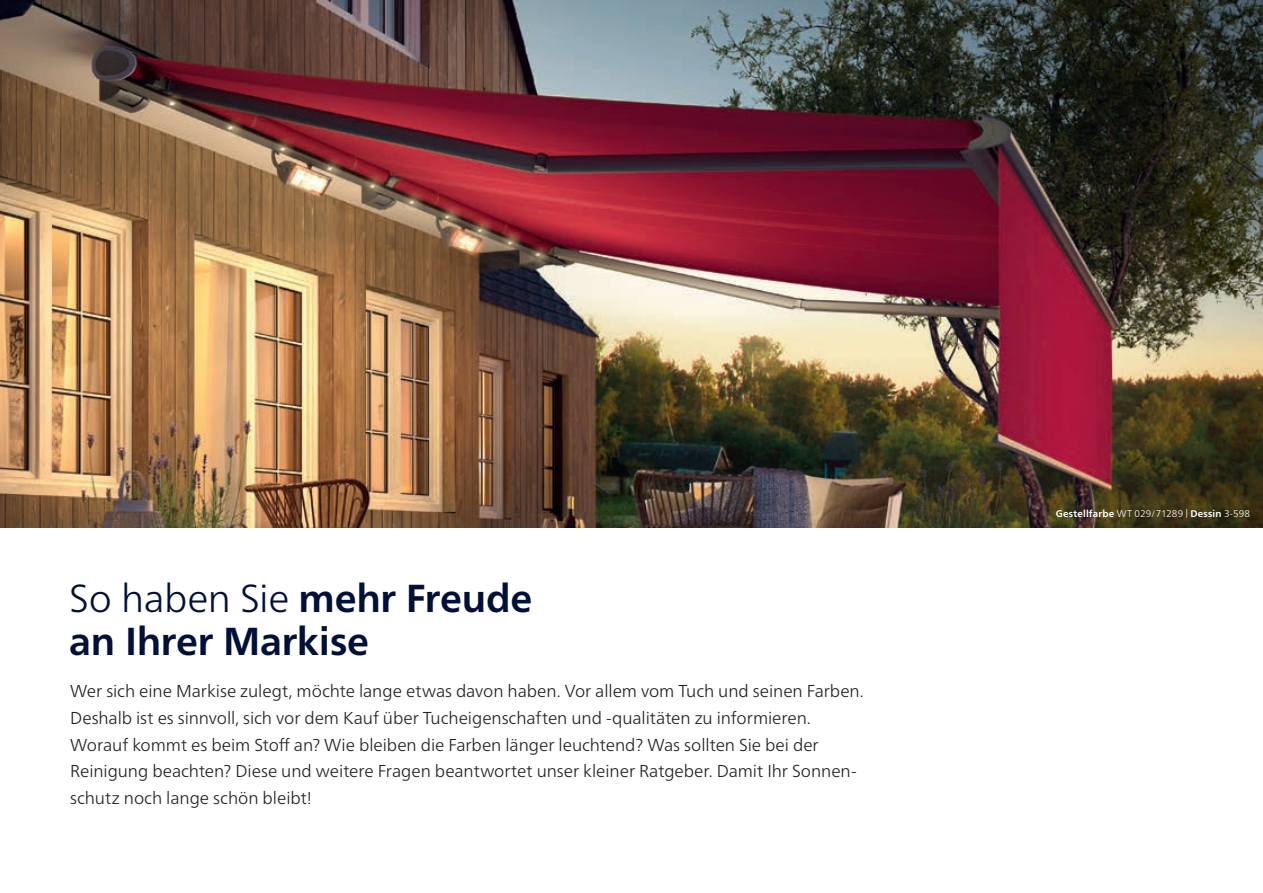
<style>
.page{position:relative;width:1263px;height:893px;background:#fff}
.page>*{position:absolute;margin:0;border:0;box-sizing:border-box;transform-origin:0 0}
._02a_Head_26pt_light{font:700 39px/42.5px "Frutiger Neue LTW1 G";letter-spacing:-.005em;color:#001039}
._03_Einstieg_11_5pt{font:300 17.25px/26.5px "Frutiger Neue LTW1 G";letter-spacing:-.005em;color:#231f20}
._08_Rlight_6_5_2_5mm{font:700 9.75px "Frutiger Neue LTW1 G";letter-spacing:.025em;color:#fff}
.s1{font-weight:300}
.s2{font-weight:300;font-size:8.7px}
</style>
<div class="page">
<img style="left:0;top:0;width:1263px;height:527px">
<p class="_02a_Head_26pt_light" style="left:69px;top:577px;width:464px"><span class="s1">So haben Sie</span> mehr Freude an Ihrer Markise</p>
<p class="_03_Einstieg_11_5pt" style="left:70px;top:678px;width:795px">Wer sich eine Markise zulegt, möchte lange etwas davon haben. Vor allem vom Tuch und seinen Farben.<br>Deshalb ist es sinnvoll, sich vor dem Kauf über Tucheigenschaften und -qualitäten zu informieren.<br>Worauf kommt es beim Stoff an? Wie bleiben die Farben länger leuchtend? Was sollten Sie bei der Reinigung beachten? Diese und weitere Fragen beantwortet unser kleiner Ratgeber. Damit Ihr Sonnen&shy;schutz noch lange schön bleibt!</p>
<p class="_08_Rlight_6_5_2_5mm" style="left:1056px;top:507px;width:196px">Gestellfarbe <span class="s1">WT 029/71289</span> <span class="s2">|</span> Dessin <span class="s1">3-598</span></p>
</div>
